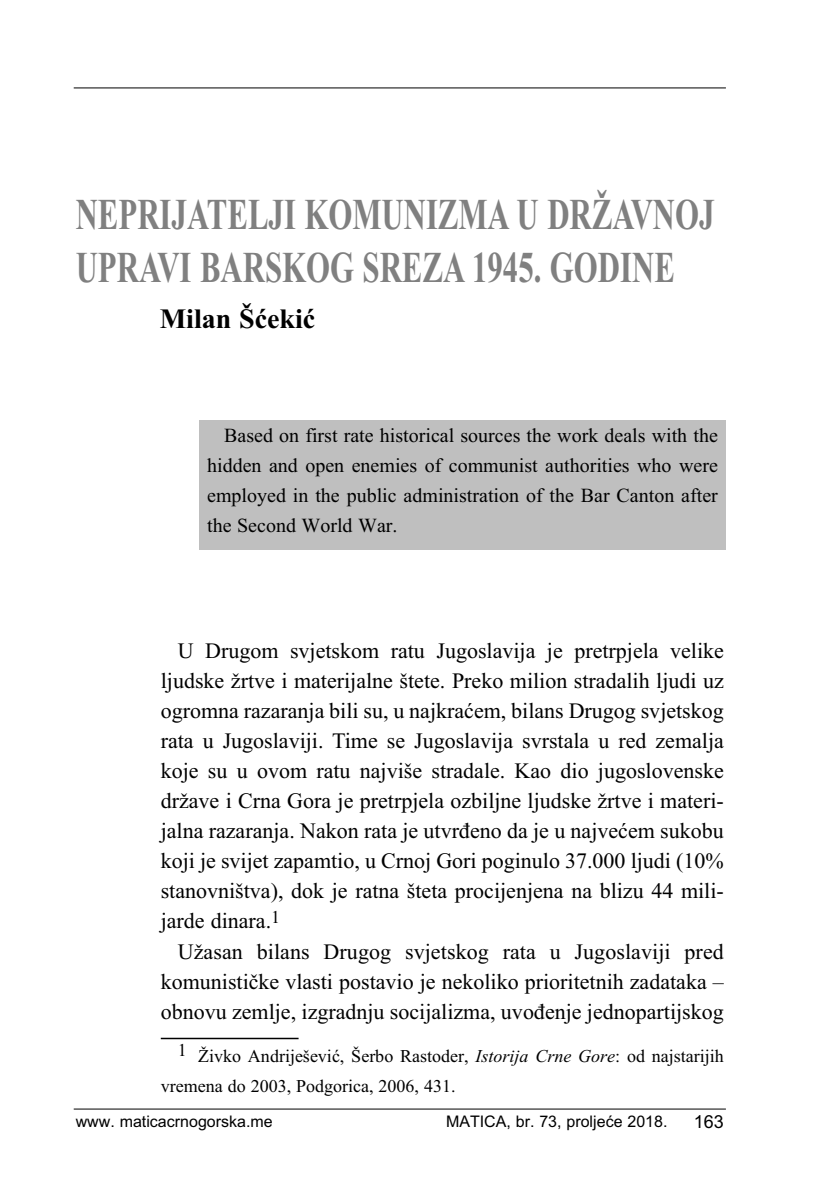
<style>
.page{position:relative;width:828px;height:1197px;background:#fff}
.page>*{position:absolute;margin:0;border:0;box-sizing:border-box;transform-origin:0 0}
.t1{font:700 44px/52.8px "Times New Roman";color:#808080;scale:.7 1}
.t2{font:700 28px "Times New Roman";color:#000}
.t3{font:22px/30px "Times New Roman";color:#000;text-align:justify}
.t4{font:20px/30px "Times New Roman";color:#000;text-align:justify}
.t5{font:18px/30px "Times New Roman";color:#000}
.t6{font:18px "Arial";color:#000}
.t7{font:16px "Arial";color:#000}
.s1{font-style:italic}
</style>
<div class="page">
<hr style="left:74px;top:1108px;width:652px;height:1px;background:#000">
<hr style="left:74px;top:87px;width:652px;height:1px;background:#000">
<hr style="left:161px;top:1037px;width:137px;height:2px;background:#000">
<div style="left:199px;top:420px;width:527px;height:129px;background:#bfbfbf"></div>
<h1 class="t1" style="left:76px;top:188px;width:914px">NEPRIJATELJI KOMUNIZMA U DRŽAVNOJ<br>UPRAVI BARSKOG SREZA 1945. GODINE</h1>
<p class="t2" style="left:160px;top:302px;width:157px">Milan Šćekić</p>
<p class="t4" style="left:207px;top:419px;width:512px;text-indent:17px">Based on first rate historical sources the work deals with the hidden and open enemies of communist authorities who were employed in the public administration of the Bar Canton after the Second World War.</p>
<p class="t3" style="left:161px;top:635px;width:565px;text-indent:17px">U Drugom svjetskom ratu Jugoslavija je pretrpjela velike ljudske žrtve i materijalne štete. Preko milion stradalih ljudi uz ogromna razaranja bili su, u najkraćem, bilans Drugog svjetskog rata u Jugoslaviji. Time se Jugoslavija svrstala u red zemalja koje su u ovom ratu najviše stradale. Kao dio jugoslovenske države i Crna Gora je pretrpjela ozbiljne ljudske žrtve i materi&shy;jalna razaranja. Nakon rata je utvrđeno da je u najvećem sukobu koji je svijet zapamtio, u Crnoj Gori poginulo 37.000 ljudi (10% stanovništva), dok je ratna šteta procijenjena na blizu 44 mili&shy;jarde dinara.<sup>1</sup></p>
<p class="t3" style="left:161px;top:935px;width:564px;text-indent:17px">Užasan bilans Drugog svjetskog rata u Jugoslaviji pred komunističke vlasti postavio je nekoliko prioritetnih zadataka – obnovu zemlje, izgradnju socijalizma, uvođenje jednopartijskog</p>
<p class="t5" style="left:161px;top:1040px;width:564px;text-indent:17px">1 Živko Andriješević, Šerbo Rastoder, <span class="s1">Istorija Crne Gore</span>: od najstarijih vremena do 2003, Podgorica, 2006, 431.</p>
<p class="t7" style="left:76px;top:1112px;width:198px">www. maticacrnogorska.me</p>
<p class="t7" style="left:446px;top:1112px;width:223px">MATICA, br. 73, proljeće 2018.</p>
<p class="t6" style="left:694px;top:1110px;width:32px">163</p>
</div>
